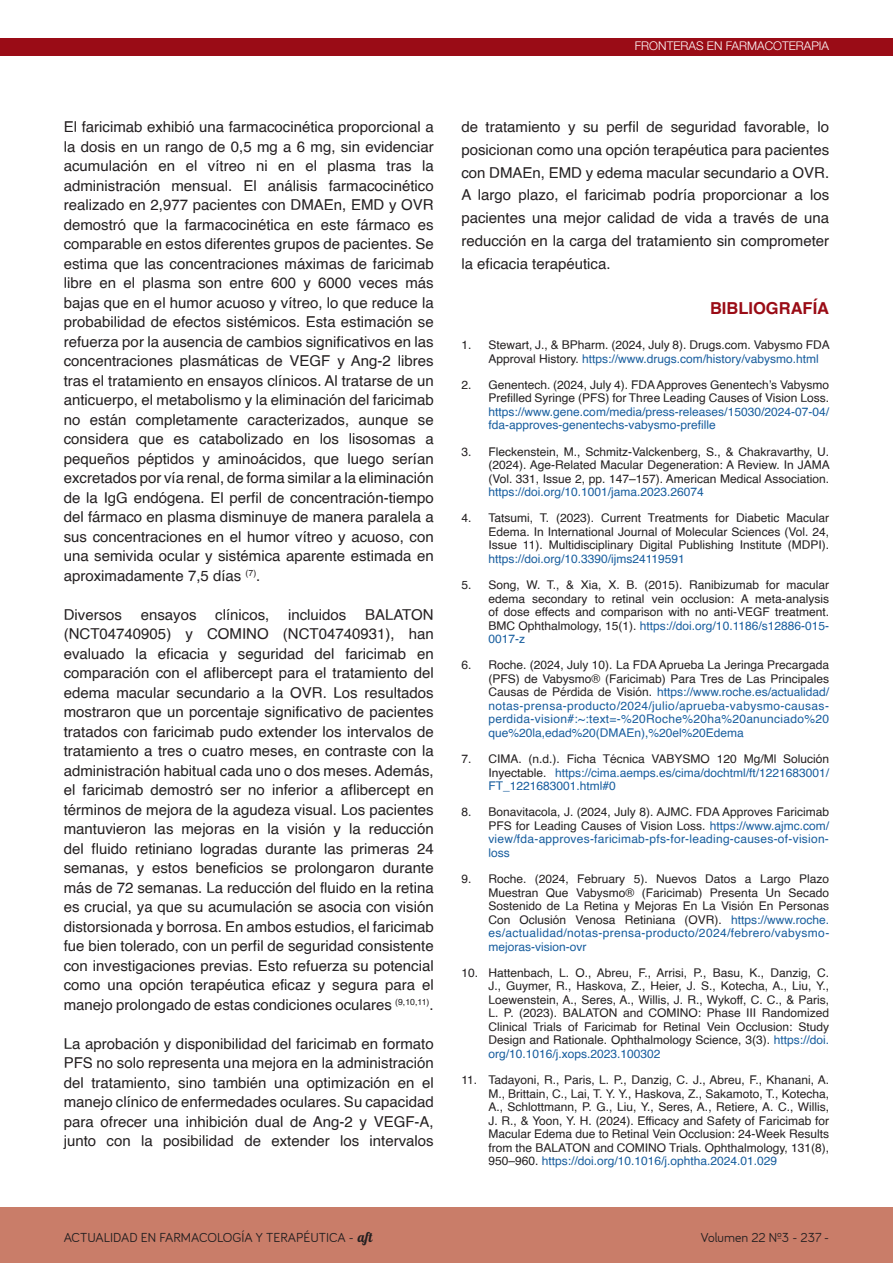
<style>
.page{position:relative;width:893px;height:1263px;background:#fff}
.page>*{position:absolute;margin:0;border:0;box-sizing:border-box;transform-origin:0 0}
.REFERENCIAS_BIBLIOGR{font:700 16.5px "Helvetica";color:#9a0c16}
.PÁRRAFO{font:15px/19.5px "Helvetica";color:#231f20;text-align:justify}
.NUMERACIÓN{font:13.5px "Bariol";color:#231f20}
.t1{font:12px/13.5px "Helvetica";color:#231f20;text-align:justify}
.t2{font:12px/13.5px "Helvetica";color:#175d9e;text-align:justify}
.t3{font:300 12px "Helvetica Neue";color:#fff}
.s1{color:#175d9e}
.s2{color:#231f20}
.s3{font-family:"Lobster 1.4"}
</style>
<div class="page">
<div style="left:0;top:1208px;width:893px;height:55px;background:#c97d69"></div>
<div style="left:0;top:38px;width:893px;height:17px;background:#9a0c16"></div>
<p class="t3" style="left:635px;top:38px;width:196px">FRONTERAS EN FARMACOTERAPIA</p>
<p class="PÁRRAFO" style="left:64px;top:117px;width:371px">El faricimab exhibió una farmacocinética proporcional a la dosis en un rango de 0,5 mg a 6 mg, sin evidenciar acumulación en el vítreo ni en el plasma tras la administración mensual. El análisis farmacocinético realizado en 2,977 pacientes con DMAEn, EMD y OVR demostró que la farmacocinética en este fármaco es comparable en estos diferentes grupos de pacientes. Se estima que las concentraciones máximas de faricimab libre en el plasma son entre 600 y 6000 veces más bajas que en el humor acuoso y vítreo, lo que reduce la probabilidad de efectos sistémicos. Esta estimación se refuerza por la ausencia de cambios significativos en las concentraciones plasmáticas de VEGF y Ang-2 libres tras el tratamiento en ensayos clínicos. Al tratarse de un anticuerpo, el metabolismo y la eliminación del faricimab no están completamente caracterizados, aunque se considera que es catabolizado en los lisosomas a pequeños péptidos y aminoácidos, que luego serían excretados por vía renal, de forma similar a la eliminación de la IgG endógena. El perfil de concentración-tiempo del fármaco en plasma disminuye de manera paralela a sus concentraciones en el humor vítreo y acuoso, con una semivida ocular y sistémica aparente estimada en aproximadamente 7,5 días <sup>(7)</sup>.</p>
<p class="PÁRRAFO" style="left:64px;top:605px;width:371px">Diversos ensayos clínicos, incluidos BALATON (NCT04740905) y COMINO (NCT04740931), han evaluado la eficacia y seguridad del faricimab en comparación con el aflibercept para el tratamiento del edema macular secundario a la OVR. Los resultados mostraron que un porcentaje significativo de pacientes tratados con faricimab pudo extender los intervalos de tratamiento a tres o cuatro meses, en contraste con la administración habitual cada uno o dos meses. Además, el faricimab demostró ser no inferior a aflibercept en términos de mejora de la agudeza visual. Los pacientes mantuvieron las mejoras en la visión y la reducción del fluido retiniano logradas durante las primeras 24 semanas, y estos beneficios se prolongaron durante más de 72 semanas. La reducción del fluido en la retina es crucial, ya que su acumulación se asocia con visión distorsionada y borrosa. En ambos estudios, el faricimab fue bien tolerado, con un perfil de seguridad consistente con investigaciones previas. Esto refuerza su potencial como una opción terapéutica eficaz y segura para el manejo prolongado de estas condiciones oculares <sup>(9,10,11)</sup>.</p>
<p class="PÁRRAFO" style="left:64px;top:1034px;width:371px">La aprobación y disponibilidad del faricimab en formato PFS no solo representa una mejora en la administración del tratamiento, sino también una optimización en el manejo clínico de enfermedades oculares. Su capacidad para ofrecer una inhibición dual de Ang-2 y VEGF-A, junto con la posibilidad de extender los intervalos</p>
<p class="PÁRRAFO" style="left:461px;top:116px;width:369px;line-height:22.8px">de tratamiento y su perfil de seguridad favorable, lo posicionan como una opción terapéutica para pacientes con DMAEn, EMD y edema macular secundario a OVR.<br>A largo plazo, el faricimab podría proporcionar a los pacientes una mejor calidad de vida a través de una reducción en la carga del tratamiento sin comprometer la eficacia terapéutica.</p>
<p class="REFERENCIAS_BIBLIOGR" style="left:710px;top:295px;width:121px">BIBLIOGRAFÍA</p>
<p class="t1" style="left:488px;top:338px;width:343px;text-indent:-27px">1. Stewart, J., &amp; BPharm. (2024, July 8). Drugs.com. Vabysmo FDA<br>Approval History. <span class="s1">https://www.drugs.com/history/vabysmo.html</span></p>
<p class="t1" style="left:488px;top:378px;width:342px;text-indent:-27px">2. Genentech. (2024, July 4). FDA Approves Genentech’s Vabysmo Prefilled Syringe (PFS) for Three Leading Causes of Vision Loss. <span class="s1">https://www.gene.com/media/press-releases/15030/2024-07-04/ fda-approves-genentechs-vabysmo-prefille</span></p>
<p class="t1" style="left:488px;top:445px;width:343px;text-indent:-27px">3. Fleckenstein, M., Schmitz-Valckenberg, S., &amp; Chakravarthy, U. (2024). Age-Related Macular Degeneration: A Review. In JAMA (Vol. 331, Issue 2, pp. 147–157). American Medical Association. <span class="s1">https://doi.org/10.1001/jama.2023.26074</span></p>
<p class="t1" style="left:488px;top:512px;width:342px;text-indent:-27px">4. Tatsumi, T. (2023). Current Treatments for Diabetic Macular Edema. In International Journal of Molecular Sciences (Vol. 24, Issue 11). Multidisciplinary Digital Publishing Institute (MDPI). <span class="s1">https://doi.org/10.3390/ijms24119591</span></p>
<p class="t1" style="left:488px;top:578px;width:342px;text-indent:-27px">5. Song, W. T., &amp; Xia, X. B. (2015). Ranibizumab for macular edema secondary to retinal vein occlusion: A meta-analysis of dose effects and comparison with no anti-VEGF treatment.<br>BMC Ophthalmology, 15(1). <span class="s1">https://doi.org/10.1186/s12886-015- 0017-z</span></p>
<p class="t2" style="left:488px;top:659px;width:342px;text-indent:-27px"><span class="s2">6. Roche. (2024, July 10). La FDA Aprueba La Jeringa Precargada (PFS) de Vabysmo® (Faricimab) Para Tres de Las Principales Causas de Pérdida de Visión.</span> https://www.roche.es/actualidad/ notas-prensa-producto/2024/julio/aprueba-vabysmo-causas&shy;perdida-vision#:~:text=-%20Roche%20ha%20anunciado%20 que%20la,edad%20(DMAEn),%20el%20Edema</p>
<p class="t2" style="left:488px;top:752px;width:342px;text-indent:-27px"><span class="s2">7. CIMA. (n.d.). Ficha Técnica VABYSMO 120 Mg/Ml Solución Inyectable.</span> https://cima.aemps.es/cima/dochtml/ft/1221683001/ FT_1221683001.html#0</p>
<p class="t1" style="left:488px;top:806px;width:342px;text-indent:-27px">8. Bonavitacola, J. (2024, July 8). AJMC. FDA Approves Faricimab PFS for Leading Causes of Vision Loss. <span class="s1">https://www.ajmc.com/ view/fda-approves-faricimab-pfs-for-leading-causes-of-vision&shy;loss</span></p>
<p class="t1" style="left:488px;top:872px;width:342px;text-indent:-27px">9. Roche. (2024, February 5). Nuevos Datos a Largo Plazo Muestran Que Vabysmo® (Faricimab) Presenta Un Secado Sostenido de La Retina y Mejoras En La Visión En Personas Con Oclusión Venosa Retiniana (OVR). <span class="s1">https://www.roche. es/actualidad/notas-prensa-producto/2024/febrero/vabysmo&shy;mejoras-vision-ovr</span></p>
<p class="t1" style="left:488px;top:966px;width:342px;text-indent:-27px">10. Hattenbach, L. O., Abreu, F., Arrisi, P., Basu, K., Danzig, C.<br>J., Guymer, R., Haskova, Z., Heier, J. S., Kotecha, A., Liu, Y., Loewenstein, A., Seres, A., Willis, J. R., Wykoff, C. C., &amp; Paris, L. P. (2023). BALATON and COMINO: Phase III Randomized Clinical Trials of Faricimab for Retinal Vein Occlusion: Study Design and Rationale. Ophthalmology Science, 3(3). <span class="s1">https://doi. org/10.1016/j.xops.2023.100302</span></p>
<p class="t1" style="left:488px;top:1073px;width:342px;text-indent:-27px">11. Tadayoni, R., Paris, L. P., Danzig, C. J., Abreu, F., Khanani, A.<br>M., Brittain, C., Lai, T. Y. Y., Haskova, Z., Sakamoto, T., Kotecha, A., Schlottmann, P. G., Liu, Y., Seres, A., Retiere, A. C., Willis, J. R., &amp; Yoon, Y. H. (2024). Efficacy and Safety of Faricimab for Macular Edema due to Retinal Vein Occlusion: 24-Week Results from the BALATON and COMINO Trials. Ophthalmology, 131(8), 950–960. <span class="s1">https://doi.org/10.1016/j.ophtha.2024.01.029</span></p>
<p class="NUMERACIÓN" style="left:64px;top:1229px;width:310px">ACTUALIDAD EN FARMACOLOGÍA Y TERAPÉUTICA - <span class="s3">aft</span></p>
<p class="NUMERACIÓN" style="left:701px;top:1230px;width:130px">Volumen 22 Nº3 - 237 -</p>
</div>
